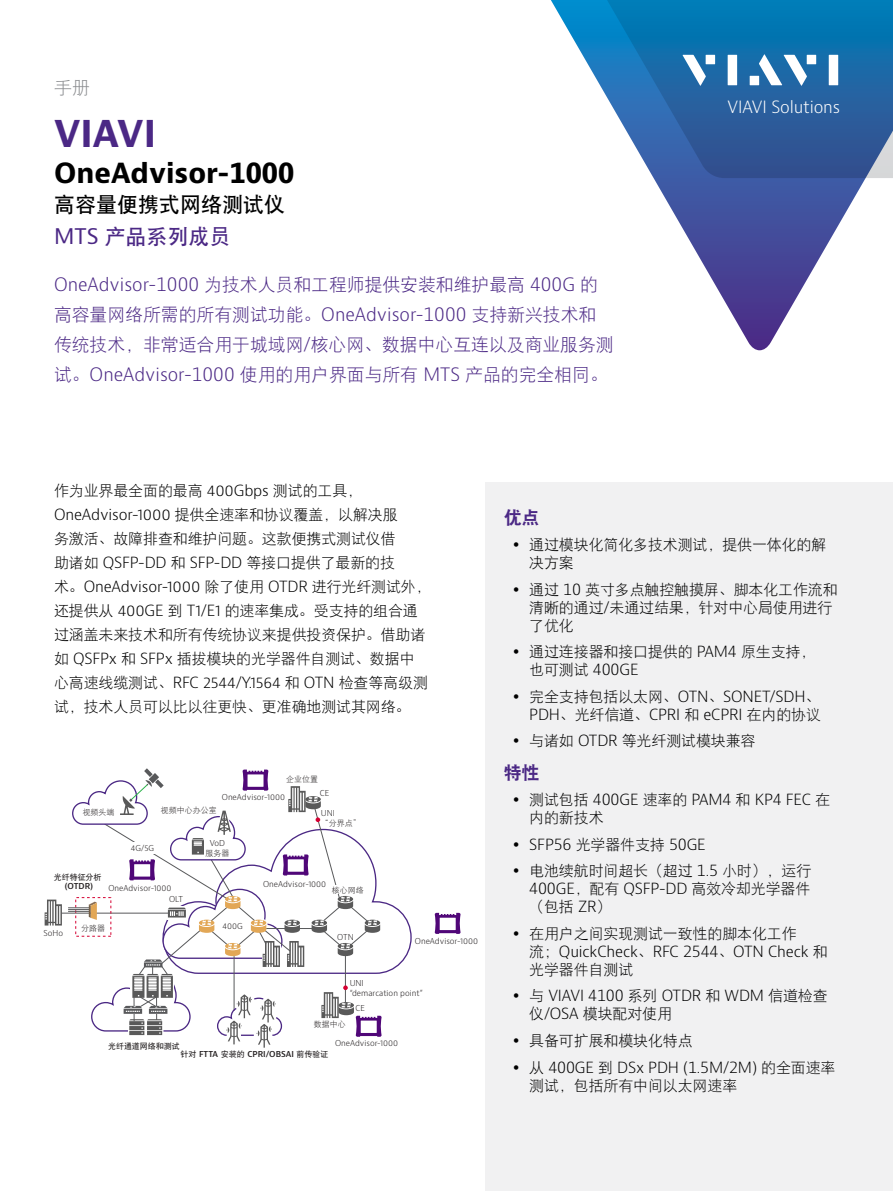
<style>
.page{position:relative;width:893px;height:1191px;background:#fff}
.page>*{position:absolute;margin:0;border:0;box-sizing:border-box;transform-origin:0 0}
.t1{font:700 36px "Bernino Sans";color:#4b2885}
.t2{font:700 27px "Bernino Sans";color:#000}
.t3{font:21px/32.7px "DFP Hei W7";color:#000}
.t4{font:18px/30px "DFP Hei W3";color:#4b2885}
.t5{font:300 18px "Bernino Sans";color:#4b2885}
.t6{font:18px "DFP Hei W9";color:#4b2885}
.t7{font:18px "DFP Hei W3";color:#888a8d}
.t8{font:300 16.5px "Bernino Sans";letter-spacing:-.01em;color:#fff}
.t9{font:15px/18px "DFP Hei W3";letter-spacing:-.01em;color:#000}
.t10{font:300 15px "Bernino Sans";letter-spacing:-.01em;color:#000}
.t11{font:300 7.95px/9.6px "Bernino Sans";color:#231f20}
.t12{font:7.95px "DFP Hei W3";color:#231f20}
.t13{font:600 7.95px "Bernino Sans";color:#231f20}
.t14{font:7.95px "DFP Hei W7";color:#231f20}
.s1{font-family:"Bernino Sans";color:#4b2885}
.s2{color:#4b2885}
.s3{font-family:"DFP Hei W3";font-weight:400}
.s4{font-family:"Bernino Sans";font-weight:300}
.s5{font-family:"DFP Hei W7";font-weight:400}
</style>
<div class="page">
<div style="left:486px;top:482px;width:407px;height:709px;background:#f1f1f2"></div>
<svg style="left:653px;top:178px;width:213px;height:172px"></svg>
<svg style="left:551px;top:0;width:342px;height:178px"></svg>
<svg style="left:682px;top:55px;width:24px;height:31px"></svg>
<div style="left:706px;top:55px;width:9px;height:9px;background:#fff"></div>
<div style="left:728px;top:55px;width:9px;height:30px;background:#fff"></div>
<div style="left:807px;top:55px;width:9px;height:9px;background:#fff"></div>
<div style="left:829px;top:55px;width:9px;height:30px;background:#fff"></div>
<svg style="left:759px;top:54px;width:48px;height:32px"></svg>
<div style="left:750px;top:76px;width:9px;height:9px;background:#fff"></div>
<hr style="left:61px;top:912px;width:109px;height:1px;background:#58595b">
<svg style="left:45px;top:899px;width:17px;height:26px"></svg>
<svg style="left:435px;top:913px;width:26px;height:21px"></svg>
<svg style="left:68px;top:768px;width:344px;height:279px"></svg>
<div style="left:125px;top:842px;width:34px;height:11px;background:#fff"></div>
<p class="t7" style="left:54px;top:79px;width:37px">手册</p>
<h1 class="t1" style="left:54px;top:111px;width:104px">VIAVI</h1>
<h2 class="t2" style="left:54px;top:156px;width:242px">OneAdvisor-1000</h2>
<h3 class="t3" style="left:54px;top:188px;width:232px">高容量便携式网络测试仪<br><span class="s1">MTS</span> <span class="s2">产品系列成员</span></h3>
<p class="t5" style="left:54px;top:273px;width:546px">OneAdvisor-1000 <span class="s3">为技术人员和工程师提供安装和维护最高</span> 400G <span class="s3">的</span></p>
<p class="t4" style="left:54px;top:300px;width:561px">高容量网络所需的所有测试功能。<span class="s4">OneAdvisor-1000</span> 支持新兴技术和传统技术，非常适合用于城域网<span class="s4">/</span>核心网、数据中心互连以及商业服务测试。<span class="s4">OneAdvisor-1000</span> 使用的用户界面与所有 <span class="s4">MTS</span> 产品的完全相同。</p>
<p class="t8" style="left:728px;top:96px;width:114px">VIAVI Solutions</p>
<p class="t9" style="left:54px;top:481px;width:310px">作为业界最全面的最高 <span class="s4">400Gbps</span> 测试的工具，</p>
<p class="t10" style="left:54px;top:504px;width:345px">OneAdvisor-1000 <span class="s3">提供全速率和协议覆盖，以解决服</span></p>
<p class="t9" style="left:54px;top:526px;width:343px;line-height:24px">务激活、故障排查和维护问题。这款便携式测试仪借助诸如 <span class="s4">QSFP-DD</span> 和 <span class="s4">SFP-DD</span> 等接口提供了最新的技</p>
<p class="t10" style="left:54px;top:576px;width:378px"><span class="s3">术。</span>OneAdvisor-1000 <span class="s3">除了使用</span> OTDR <span class="s3">进行光纤测试外，</span></p>
<p class="t9" style="left:54px;top:598px;width:373px;line-height:24px">还提供从 <span class="s4">400GE</span> 到 <span class="s4">T1/E1</span> 的速率集成。受支持的组合通过涵盖未来技术和所有传统协议来提供投资保护。借助诸如 <span class="s4">QSFPx</span> 和 <span class="s4">SFPx</span> 插拔模块的光学器件自测试、数据中</p>
<p class="t10" style="left:54px;top:672px;width:375px"><span class="s3">心高速线缆测试、</span>RFC 2544/Y.1564 <span class="s3">和</span> OTN <span class="s3">检查等高级测</span></p>
<p class="t9" style="left:54px;top:697px;width:358px">试，技术人员可以比以往更快、更准确地测试其网络。</p>
<p class="t12" style="left:286px;top:775px;width:33px">企业位置</p>
<p class="t12" style="left:83px;top:808px;width:33px">视频头端</p>
<p class="t11" style="left:222px;top:792px;width:65px">OneAdvisor-1000</p>
<p class="t12" style="left:161px;top:806px;width:57px">视频中心办公室</p>
<p class="t11" style="left:131px;top:843px;width:25px">4G/5G</p>
<p class="t11" style="left:210px;top:838px;width:17px">VoD</p>
<p class="t12" style="left:206px;top:849px;width:25px">服务器</p>
<p class="t11" style="left:320px;top:788px;width:11px">CE</p>
<p class="t11" style="left:321px;top:808px;width:16px">UNI</p>
<p class="t12" style="left:321px;top:819px;width:41px">“分界点”</p>
<p class="t14" style="left:54px;top:872px;width:49px">光纤特征分析</p>
<p class="t13" style="left:65px;top:881px;width:30px">(OTDR)</p>
<p class="t11" style="left:43px;top:928px;width:21px">SoHo</p>
<p class="t11" style="left:263px;top:879px;width:65px">OneAdvisor-1000</p>
<p class="t11" style="left:108px;top:883px;width:65px">OneAdvisor-1000</p>
<p class="t12" style="left:332px;top:886px;width:33px">核心网络</p>
<p class="t11" style="left:169px;top:894px;width:15px">OLT</p>
<p class="t12" style="left:81px;top:924px;width:25px">分路器</p>
<p class="t11" style="left:223px;top:921px;width:22px">400G</p>
<p class="t11" style="left:337px;top:932px;width:18px">OTN</p>
<p class="t11" style="left:415px;top:936px;width:65px">OneAdvisor-1000</p>
<p class="t11" style="left:350px;top:978px;width:75px">UNI<br>“demarcation point”</p>
<p class="t11" style="left:356px;top:1003px;width:11px">CE</p>
<p class="t12" style="left:314px;top:1020px;width:33px">数据中心</p>
<p class="t11" style="left:335px;top:1038px;width:65px">OneAdvisor-1000</p>
<p class="t14" style="left:108px;top:1042px;width:73px">光纤通道网络和测试</p>
<p class="t13" style="left:180px;top:1049px;width:149px"><span class="s5">针对</span> FTTA <span class="s5">安装的</span> CPRI/OBSAI <span class="s5">前传验证</span></p>
<p class="t6" style="left:504px;top:508px;width:37px">优点</p>
<p class="t9" style="left:529px;top:536px;width:299px">通过模块化简化多技术测试，提供一体化的解决方案</p>
<p class="t9" style="left:529px;top:580px;width:310px">通过 <span class="s4">10</span> 英寸多点触控触摸屏、脚本化工作流和清晰的通过<span class="s4">/</span>未通过结果，针对中心局使用进行了优化</p>
<p class="t9" style="left:529px;top:643px;width:288px">通过连接器和接口提供的 <span class="s4">PAM4</span> 原生支持，</p>
<p class="t10" style="left:529px;top:660px;width:111px"><span class="s3">也可测试</span> 400GE</p>
<p class="t9" style="left:529px;top:687px;width:293px">完全支持包括以太网、<span class="s4">OTN</span>、<span class="s4">SONET/SDH</span>、</p>
<p class="t10" style="left:529px;top:704px;width:293px">PDH<span class="s3">、光纤信道、</span>CPRI <span class="s3">和</span> eCPRI <span class="s3">在内的协议</span></p>
<p class="t9" style="left:529px;top:732px;width:228px">与诸如 <span class="s4">OTDR</span> 等光纤测试模块兼容</p>
<p class="t6" style="left:504px;top:763px;width:37px">特性</p>
<p class="t10" style="left:529px;top:790px;width:302px"><span class="s3">测试包括</span> 400GE <span class="s3">速率的</span> PAM4 <span class="s3">和</span> KP4 FEC <span class="s3">在</span></p>
<p class="t9" style="left:529px;top:809px;width:76px">内的新技术</p>
<p class="t10" style="left:529px;top:834px;width:178px">SFP56 <span class="s3">光学器件支持</span> 50GE</p>
<p class="t9" style="left:529px;top:862px;width:284px">电池续航时间超长（超过 <span class="s4">1.5</span> 小时），运行</p>
<p class="t10" style="left:529px;top:879px;width:283px">400GE<span class="s3">，配有</span> QSFP-DD <span class="s3">高效冷却光学器件</span></p>
<p class="t9" style="left:529px;top:893px;width:269px;line-height:26.5px">（包括 <span class="s4">ZR</span>）<br>在用户之间实现测试一致性的脚本化工作</p>
<p class="t10" style="left:529px;top:941px;width:300px"><span class="s3">流；</span>QuickCheck<span class="s3">、</span>RFC 2544<span class="s3">、</span>OTN Check <span class="s3">和</span></p>
<p class="t9" style="left:529px;top:960px;width:106px">光学器件自测试</p>
<p class="t10" style="left:529px;top:986px;width:300px"><span class="s3">与</span> VIAVI 4100 <span class="s3">系列</span> OTDR <span class="s3">和</span> WDM <span class="s3">信道检查</span></p>
<p class="t9" style="left:529px;top:1000px;width:165px;line-height:26.5px">仪<span class="s4">/OSA</span> 模块配对使用<br>具备可扩展和模块化特点</p>
<p class="t10" style="left:529px;top:1057px;width:308px"><span class="s3">从</span> 400GE <span class="s3">到</span> DSx PDH (1.5M/2M) <span class="s3">的全面速率</span></p>
<p class="t9" style="left:529px;top:1076px;width:210px">测试，包括所有中间以太网速率</p>
</div>
